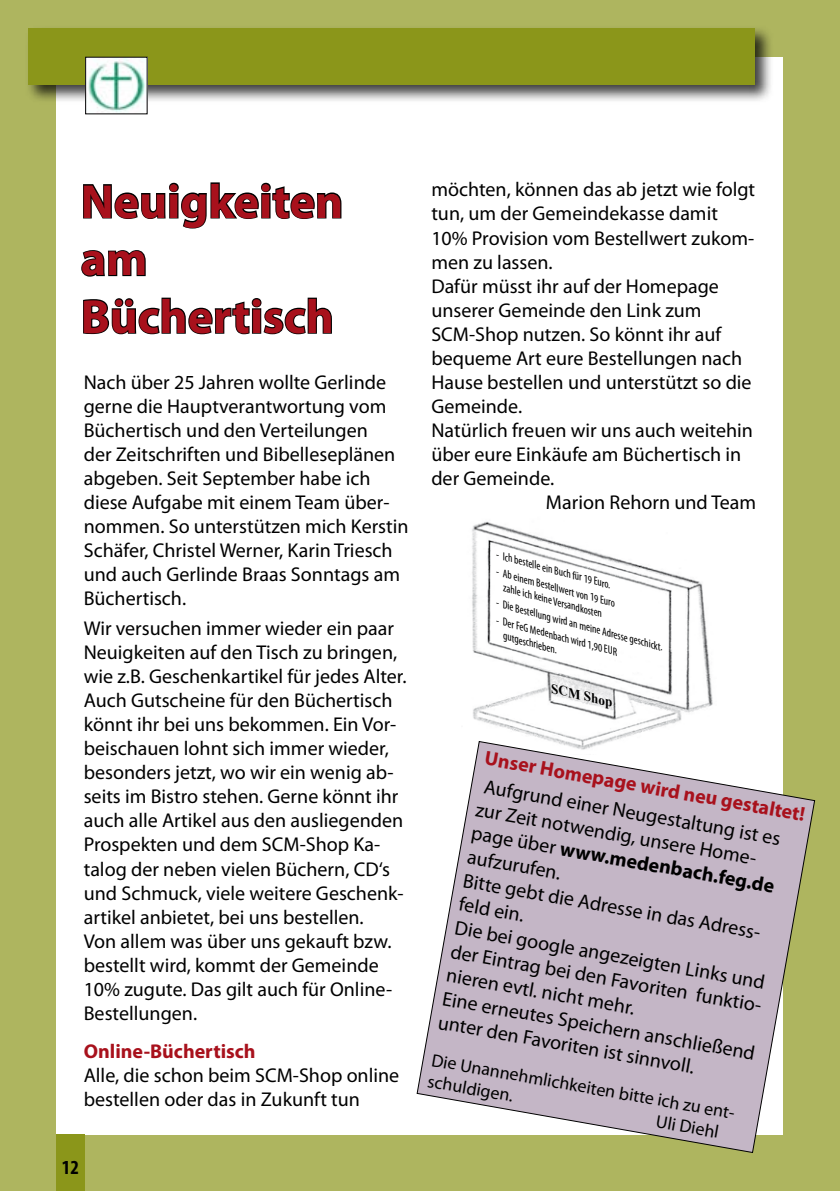
<style>
.page{position:relative;width:840px;height:1191px;background:#fff}
.page>*{position:absolute;margin:0;border:0;box-sizing:border-box;transform-origin:0 0}
.t1{font:700 48px/57.6px "Myriad Pro";color:#a8111c}
.t2{font:20px/24px "Myriad Pro";color:#000}
.t3{font:700 20px "Myriad Pro";color:#a8111c}
.t4{font:700 condensed 20px "Myriad Pro";color:#000}
.t5{font:18px/21.6px "Myriad Pro";color:#000}
.t6{font:italic 700 13.6px "Times New Roman";color:#000}
.t7{font:italic condensed 11.2px/13.4px "Myriad Pro";color:#000;text-align:center}
.s1{font-weight:700}
</style>
<div class="page">
<div style="left:0;top:0;width:839px;height:1191px;background:#aeb55f"></div>
<div style="left:57px;top:57px;width:725px;height:1077px;background:#fff"></div>
<svg style="left:81px;top:182px;width:261px;height:95px"></svg>
<svg style="left:83px;top:297px;width:249px;height:38px"></svg>
<div style="left:57px;top:1134px;width:28px;height:57px;background:#8b961a"></div>
<div style="left:25px;top:25px;width:756px;height:87px;background:#000;opacity:.75"></div>
<div style="left:28px;top:28px;width:726px;height:57px;background:#8b961a"></div>
<img style="left:87px;top:59px;width:58px;height:53px">
<img style="left:472px;top:521px;width:241px;height:219px">
<svg style="left:416px;top:740px;width:399px;height:413px"></svg>
<h1 class="t1" style="left:81px;top:171px;width:264px">Neuigkeiten am<br>Büchertisch</h1>
<p class="t2" style="left:84px;top:370px;width:326px">Nach über 25 Jahren wollte Gerlinde gerne die Hauptverantwortung vom Büchertisch und den Verteilungen<br>der Zeitschriften und Bibelleseplänen abgeben. Seit September habe ich diese Aufgabe mit einem Team über&shy;nommen. So unterstützen mich Kerstin Schäfer, Christel Werner, Karin Triesch und auch Gerlinde Braas Sonntags am Büchertisch.</p>
<p class="t2" style="left:84px;top:616px;width:324px">Wir versuchen immer wieder ein paar Neuigkeiten auf den Tisch zu bringen, wie z.B. Geschenkartikel für jedes Alter.<br>Auch Gutscheine für den Büchertisch könnt ihr bei uns bekommen. Ein Vor&shy;beischauen lohnt sich immer wieder, besonders jetzt, wo wir ein wenig ab&shy;seits im Bistro stehen. Gerne könnt ihr auch alle Artikel aus den ausliegenden Prospekten und dem SCM-Shop Ka&shy;talog der neben vielen Büchern, CD‘s und Schmuck, viele weitere Geschenk&shy;artikel anbietet, bei uns bestellen.<br>Von allem was über uns gekauft bzw. bestellt wird, kommt der Gemeinde 10% zugute. Das gilt auch für Online-Bestellungen.</p>
<p class="t3" style="left:84px;top:1037px;width:173px">Online-Büchertisch</p>
<p class="t2" style="left:84px;top:1062px;width:317px">Alle, die schon beim SCM-Shop online bestellen oder das in Zukunft tun</p>
<p class="t4" style="left:62px;top:1155px;width:19px">12</p>
<p class="t2" style="left:431px;top:177px;width:325px">möchten, können das ab jetzt wie folgt</p>
<p class="t2" style="left:431px;top:201px;width:288px">tun, um der Gemeindekasse damit</p>
<p class="t2" style="left:431px;top:225px;width:324px">10% Provision vom Bestellwert zukom-</p>
<p class="t2" style="left:431px;top:249px;width:123px">men zu lassen.</p>
<p class="t2" style="left:431px;top:273px;width:289px">Dafür müsst ihr auf der Homepage</p>
<p class="t2" style="left:431px;top:297px;width:272px">unserer Gemeinde den Link zum</p>
<p class="t2" style="left:431px;top:321px;width:291px">SCM-Shop nutzen. So könnt ihr auf</p>
<p class="t2" style="left:431px;top:345px;width:312px">bequeme Art eure Bestellungen nach</p>
<p class="t2" style="left:431px;top:369px;width:321px">Hause bestellen und unterstützt so die</p>
<p class="t2" style="left:431px;top:393px;width:92px">Gemeinde.</p>
<p class="t2" style="left:431px;top:417px;width:323px">Natürlich freuen wir uns auch weitehin</p>
<p class="t2" style="left:431px;top:441px;width:311px">über eure Einkäufe am Büchertisch in</p>
<p class="t2" style="left:431px;top:465px;width:124px">der Gemeinde.</p>
<p class="t2" style="left:545px;top:489px;width:212px">Marion Rehorn und Team</p>
<p class="t7" style="left:498px;top:548px;width:119px;rotate:15deg">- Ich bestelle ein Buch für 19 Euro.</p>
<p class="t7" style="left:498px;top:565px;width:124px;rotate:15deg">- Ab einem Bestellwert von 19 Euro zahle ich keine Versandkosten</p>
<p class="t7" style="left:498px;top:596px;width:173px;rotate:15deg">- Die Bestellung wird an meine Adresse geschickt.</p>
<p class="t7" style="left:509px;top:616px;width:116px;text-align:left;text-indent:-11px;rotate:15deg">- Der FeG Medenbach wird 1,90 EUR gutgeschrieben.</p>
<p class="t6" style="left:554px;top:679px;width:64px;rotate:13deg">SCM Shop</p>
<p class="t3" style="left:487px;top:745px;width:326px;rotate:10deg">Unser Homepage wird neu gestaltet!</p>
<p class="t2" style="left:482px;top:773px;width:320px;rotate:10deg">Aufgrund einer Neugestaltung ist es zur Zeit notwendig, unsere Home&shy;page über <span class="s1">www.medenbach.feg.de </span>aufzurufen.<br>Bitte gebt die Adresse in das Adress&shy;feld ein.<br>Die bei google angezeigten Links und der Eintrag bei den Favoriten funktio&shy;nieren evtl. nicht mehr.<br>Eine erneutes Speichern anschließend unter den Favoriten ist sinnvoll.</p>
<p class="t5" style="left:433px;top:1048px;width:312px;rotate:10deg">Die Unannehmlichkeiten bitte ich zu ent&shy;schuldigen.</p>
<p class="t5" style="left:657px;top:1110px;width:65px;rotate:10deg">Uli Diehl</p>
</div>
